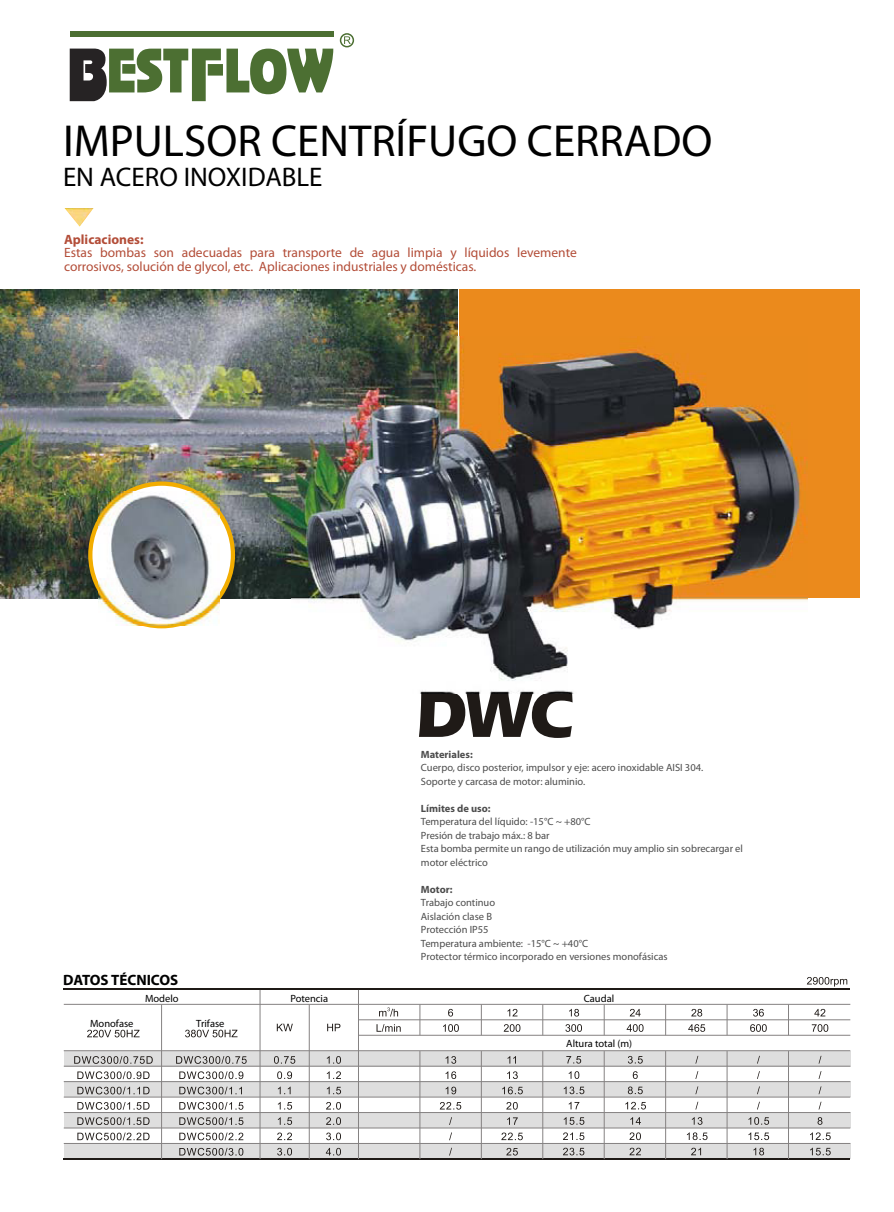
<style>
.page{position:relative;width:894px;height:1212px;background:#fff}
.page>*{position:absolute;margin:0;border:0;box-sizing:border-box;transform-origin:0 0}
.t1{font:45px "Myriad Pro";color:#000}
.t2{font:27px "Myriad Pro";color:#000}
.t3{font:700 15px "Myriad Pro";color:#000}
.t4{font:13.5px/13.5px "Myriad Pro";color:#b34d38}
.t5{font:700 13.5px "Myriad Pro";color:#b34d38}
.t6{font:10.5px/13.5px "Myriad Pro";color:#4c4c4c}
.t7{font:10.5px "Myriad Pro";color:#000}
.t8{font:700 10.5px "Myriad Pro";color:#4c4c4c}
</style>
<div class="page">
<img style="left:0;top:290px;width:457px;height:308px">
<div style="left:64px;top:1144px;width:786px;height:15px;background:#dedede"></div>
<div style="left:459px;top:290px;width:401px;height:308px;background:#eb8a1c"></div>
<img style="left:65px;top:208px;width:29px;height:19px">
<svg style="left:419px;top:694px;width:154px;height:44px"></svg>
<hr style="left:64px;top:988px;width:786px;height:2px;background:#1f1a17">
<hr style="left:64px;top:1158px;width:786px;height:2px;background:#1f1a17">
<svg style="left:420px;top:1144px;width:1px;height:15px"></svg>
<svg style="left:481px;top:1144px;width:1px;height:16px"></svg>
<hr style="left:543px;top:1051px;width:1px;height:108px;background:#858282">
<hr style="left:604px;top:1051px;width:1px;height:108px;background:#858282">
<hr style="left:665px;top:1051px;width:1px;height:108px;background:#858282">
<hr style="left:727px;top:1051px;width:1px;height:108px;background:#858282">
<hr style="left:788px;top:1051px;width:1px;height:108px;background:#858282">
<svg style="left:358px;top:990px;width:1px;height:170px"></svg>
<hr style="left:309px;top:1004px;width:1px;height:155px;background:#858282">
<hr style="left:260px;top:990px;width:1px;height:169px;background:#858282">
<hr style="left:161px;top:1004px;width:1px;height:155px;background:#858282">
<svg style="left:277px;top:1147px;width:15px;height:9px"></svg>
<svg style="left:326px;top:1147px;width:15px;height:9px"></svg>
<svg style="left:449px;top:1147px;width:3px;height:9px"></svg>
<svg style="left:506px;top:1147px;width:12px;height:9px"></svg>
<svg style="left:563px;top:1147px;width:21px;height:8px"></svg>
<svg style="left:807px;top:977px;width:40px;height:10px"></svg>
<svg style="left:63px;top:1004px;width:788px;height:140px"></svg>
<svg style="left:176px;top:1056px;width:71px;height:100px"></svg>
<svg style="left:625px;top:1056px;width:21px;height:99px"></svg>
<svg style="left:687px;top:1056px;width:21px;height:99px"></svg>
<svg style="left:749px;top:1056px;width:20px;height:99px"></svg>
<svg style="left:810px;top:1056px;width:21px;height:99px"></svg>
<svg style="left:90px;top:484px;width:143px;height:142px"></svg>
<div style="left:88px;top:482px;width:147px;height:146px;border:4px solid #f2ad00;border-radius:50%"></div>
<img style="left:98px;top:492px;width:121px;height:134px">
<img style="left:292px;top:337px;width:515px;height:357px">
<svg style="left:70px;top:49px;width:263px;height:52px"></svg>
<div style="left:70px;top:31px;width:264px;height:6px;background:#4c6f32"></div>
<div style="left:340px;top:33px;width:14px;height:14px;border:2px solid #4c6f32;border-radius:50%"></div>
<svg style="left:344px;top:36px;width:7px;height:8px"></svg>
<h1 class="t1" style="left:63px;top:113px;width:651px">IMPULSOR CENTRÍFUGO CERRADO</h1>
<h2 class="t2" style="left:63px;top:160px;width:261px">EN ACERO INOXIDABLE</h2>
<p class="t5" style="left:64px;top:230px;width:81px">Aplicaciones:</p>
<p class="t4" style="left:64px;top:246px;width:514px">Estas bombas son adecuadas para transporte de agua limpia y líquidos levemente corrosivos, solución de glycol, etc. Aplicaciones industriales y domésticas.</p>
<p class="t8" style="left:421px;top:747px;width:53px">Materiales:</p>
<p class="t6" style="left:421px;top:761px;width:284px">Cuerpo, disco posterior, impulsor y eje: acero inoxidable AISI 304.<br>Soporte y carcasa de motor: aluminio.</p>
<p class="t8" style="left:421px;top:801px;width:71px">Límites de uso:</p>
<p class="t6" style="left:421px;top:815px;width:323px">Temperatura del líquido: -15°C ~ +80°C<br>Presión de trabajo máx.: 8 bar<br>Esta bomba permite un rango de utilización muy amplio sin sobrecargar el motor eléctrico</p>
<p class="t8" style="left:421px;top:882px;width:33px">Motor:</p>
<p class="t6" style="left:421px;top:896px;width:248px">Trabajo continuo<br>Aislación clase B<br>Protección IP55<br>Temperatura ambiente: -15°C ~ +40°C<br>Protector térmico incorporado en versiones monofásicas</p>
<h3 class="t3" style="left:63px;top:970px;width:116px">DATOS TÉCNICOS</h3>
<p class="t7" style="left:145px;top:992px;width:35px">Modelo</p>
<p class="t7" style="left:290px;top:992px;width:39px">Potencia</p>
<p class="t7" style="left:584px;top:992px;width:32px">Caudal</p>
<p class="t7" style="left:90px;top:1017px;width:45px">Monofase</p>
<p class="t7" style="left:196px;top:1017px;width:30px">Trifase</p>
<p class="t7" style="left:566px;top:1037px;width:67px">Altura total (m)</p>
</div>
